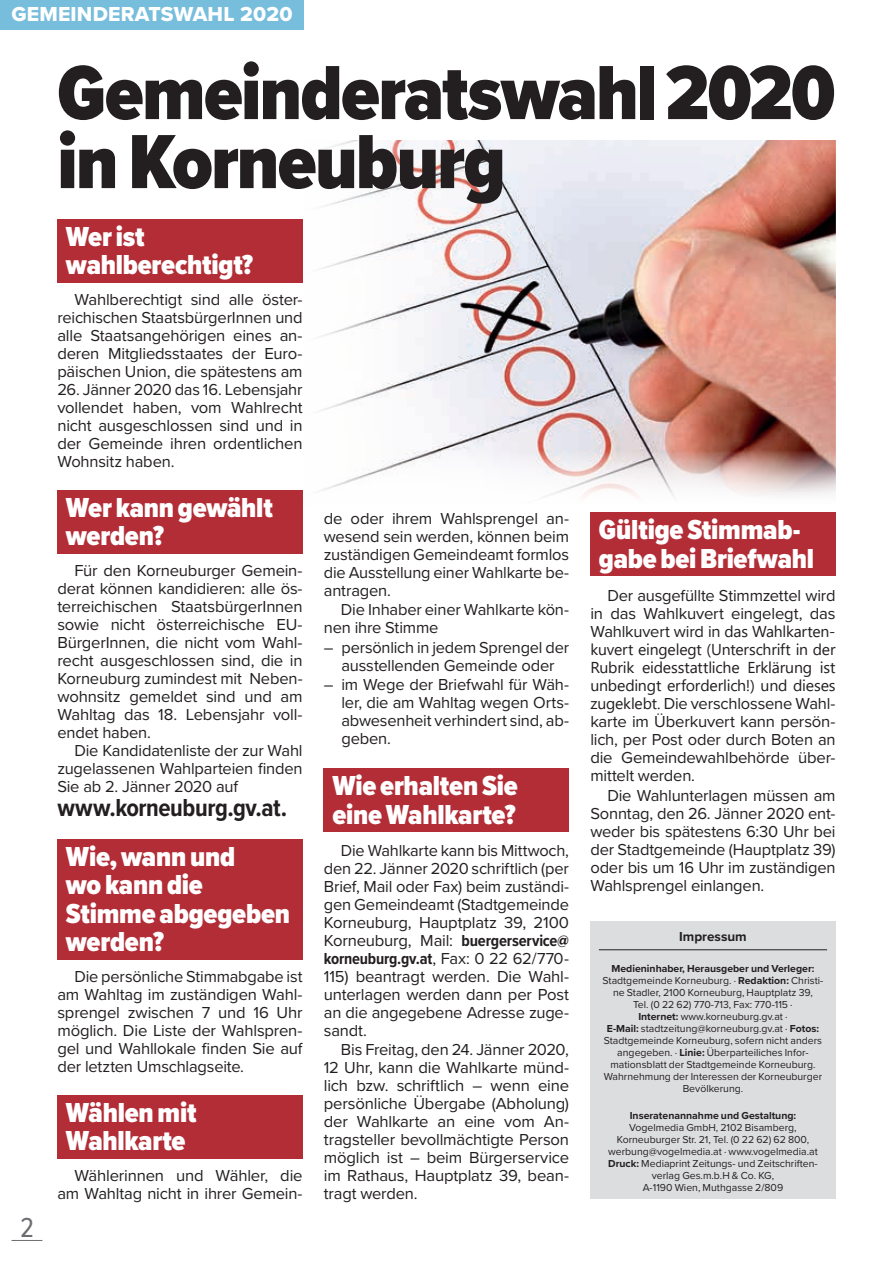
<style>
.page{position:relative;width:893px;height:1263px;background:#fff}
.page>*{position:absolute;margin:0;border:0;box-sizing:border-box;transform-origin:0 0}
.t1{font:900 79.5px/69px "Proxima Nova Cond";letter-spacing:-.02em;color:#231f20}
.t2{font:900 28.5px/28.5px "Proxima Nova Cond";letter-spacing:-.01em;color:#fff}
.t3{font:28.5px "Proxima Nova Cond";color:#6c6d70}
.t4{font:700 25.5px "Proxima Nova Cond";letter-spacing:-.015em;color:#231f20}
.t5{font:21px "Proxima Nova Extrabld";letter-spacing:.01em;color:#fff}
.t6{font:16.5px/18px "Proxima Nova";letter-spacing:-.01em;color:#231f20;text-align:justify}
.t7{font:700 16.5px "Proxima Nova Cond";letter-spacing:-.01em;color:#231f20}
.t8{font:15.75px/18px "Segoe UI";letter-spacing:-.015em;color:#231f20;text-align:justify}
.t9{font:700 13.5px "Proxima Nova";color:#231f20}
.t10{font:10.5px/12px "Proxima Nova";color:#231f20;text-align:center}
.t11{font:700 10.5px "Proxima Nova";color:#231f20}
.s1{font-family:"Proxima Nova Cond";font-weight:700}
.s2{font-family:"Proxima Nova";font-weight:400}
.s3{font-family:"Segoe UI";font-size:15.75px}
.s4{font-weight:700}
</style>
<div class="page">
<hr style="left:12px;top:1240px;width:30px;height:1px;background:#6c6d70">
<div style="left:0;top:0;width:304px;height:30px;background:#77bddc"></div>
<img style="left:320px;top:140px;width:516px;height:358px">
<div style="left:590px;top:922px;width:246px;height:277px;background:#dcdddf"></div>
<hr style="left:599px;top:949px;width:228px;height:1px;background:#231f20">
<div style="left:57px;top:219px;width:246px;height:64px;background:#b32d37"></div>
<div style="left:57px;top:490px;width:246px;height:64px;background:#b32d37"></div>
<div style="left:57px;top:839px;width:246px;height:121px;background:#b32d37"></div>
<div style="left:57px;top:1095px;width:246px;height:64px;background:#b32d37"></div>
<div style="left:324px;top:768px;width:245px;height:64px;background:#b32d37"></div>
<div style="left:590px;top:512px;width:246px;height:64px;background:#b32d37"></div>
<p class="t5" style="left:11px;top:-1px;width:283px">GEMEINDERATSWAHL 2020</p>
<h2 class="t3" style="left:20px;top:1206px;width:15px">2</h2>
<h1 class="t1" style="left:57px;top:58px;width:780px">Gemeinderatswahl 2020 in Korneuburg</h1>
<h2 class="t2" style="left:66px;top:222px;width:189px">Wer ist wahlberechtigt?</h2>
<p class="t6" style="left:57px;top:290px;width:247px;text-indent:17px">Wahlberechtigt sind alle öster&shy;reichischen StaatsbürgerInnen und alle Staatsangehörigen eines an&shy;deren Mitgliedsstaates der Euro&shy;päischen Union, die spätestens am</p>
<p class="t6" style="left:57px;top:380px;width:247px">26. Jänner 2020 das 16. Lebensjahr vollendet haben, vom Wahlrecht nicht ausgeschlossen sind und in der Gemeinde ihren ordentlichen Wohnsitz haben.</p>
<h2 class="t2" style="left:66px;top:493px;width:208px">Wer kann gewählt werden?</h2>
<p class="t6" style="left:57px;top:561px;width:247px;text-indent:17px">Für den Korneuburger Gemein&shy;derat können kandidieren: alle ös&shy;terreichischen StaatsbürgerInnen sowie nicht österreichische EU-BürgerInnen, die nicht vom Wahl&shy;recht ausgeschlossen sind, die in Korneuburg zumindest mit Neben&shy;wohnsitz gemeldet sind und am Wahltag das 18. Lebensjahr voll&shy;endet haben.</p>
<p class="t6" style="left:57px;top:741px;width:247px;text-indent:17px">Die Kandidatenliste der zur Wahl zugelassenen Wahlparteien finden Sie ab 2. Jänner 2020 auf</p>
<h3 class="t4" style="left:57px;top:789px;width:231px">www.korneuburg.gv.at.</h3>
<h2 class="t2" style="left:66px;top:842px;width:226px">Wie, wann und<br>wo kann die<br>Stimme abgegeben werden?</h2>
<p class="t6" style="left:57px;top:967px;width:247px;text-indent:17px">Die persönliche Stimmabgabe ist am Wahltag im zuständigen Wahl&shy;sprengel zwischen 7 und 16 Uhr möglich. Die Liste der Wahlspren&shy;gel und Wahllokale finden Sie auf der letzten Umschlagseite.</p>
<h2 class="t2" style="left:66px;top:1098px;width:132px">Wählen mit<br>Wahlkarte</h2>
<p class="t6" style="left:57px;top:1166px;width:247px;text-align:right">Wählerinnen und Wähler, die am Wahltag nicht in ihrer Gemein-</p>
<p class="t6" style="left:324px;top:508px;width:247px">de oder ihrem Wahlsprengel an&shy;wesend sein werden, können beim zuständigen Gemeindeamt formlos die Ausstellung einer Wahlkarte be&shy;antragen.</p>
<p class="t6" style="left:324px;top:600px;width:247px;text-indent:17px">Die Inhaber einer Wahlkarte kön&shy;nen ihre Stimme</p>
<p class="t6" style="left:324px;top:637px;width:247px;text-align:center">– persönlich in jedem Sprengel der ausstellenden Gemeinde oder</p>
<p class="t6" style="left:341px;top:675px;width:229px;text-indent:-18px">– im Wege der Briefwahl für Wäh&shy;ler, die am Wahltag wegen Orts&shy;abwesenheit verhindert sind, ab&shy;geben.</p>
<h2 class="t2" style="left:332px;top:771px;width:187px">Wie erhalten Sie eine Wahlkarte?</h2>
<p class="t6" style="left:324px;top:840px;width:247px;text-indent:17px">Die Wahlkarte kann bis Mittwoch, den 22. Jänner 2020 schriftlich (per Brief, Mail oder Fax) beim zuständi&shy;gen Gemeindeamt (Stadtgemeinde Korneuburg, Hauptplatz 39, 2100<br>Korneuburg, Mail: <span class="s1">buergerservice@</span></p>
<p class="t7" style="left:324px;top:946px;width:247px">korneuburg.gv.at<span class="s2">, Fax: 0 22 62/770-</span></p>
<p class="t6" style="left:324px;top:966px;width:247px">115) beantragt werden. Die Wahl&shy;unterlagen werden dann per Post an die angegebene Adresse zuge&shy;sandt.</p>
<p class="t6" style="left:324px;top:1040px;width:247px;text-indent:17px">Bis Freitag, den 24. Jänner 2020, 12 Uhr, kann die Wahlkarte münd&shy;lich bzw. schriftlich – wenn eine persönliche Übergabe (Abholung) der Wahlkarte an eine vom An&shy;tragsteller bevollmächtigte Person möglich ist – beim Bürgerservice im Rathaus, Hauptplatz 39, bean&shy;tragt werden.</p>
<h2 class="t2" style="left:599px;top:515px;width:217px">Gültige Stimmab&shy;gabe bei Briefwahl</h2>
<p class="t6" style="left:590px;top:586px;width:247px;text-indent:17px">Der ausgefüllte Stimmzettel wird in das Wahlkuvert eingelegt, das Wahlkuvert wird in <span class="s3">das Wahlkarten-</span></p>
<p class="t8" style="left:590px;top:639px;width:247px">kuvert eingelegt (Unterschrift in der Rubrik eidesstattliche Erklärung ist unbedingt erforderlich!) und dieses</p>
<p class="t6" style="left:590px;top:694px;width:247px"><span class="s3">zugeklebt.</span> Die verschlossene Wahl&shy;karte im Überkuvert kann persön&shy;lich, per Post oder durch Boten an die Gemeindewahlbehörde über&shy;mittelt werden.</p>
<p class="t6" style="left:590px;top:786px;width:247px;text-indent:17px">Die Wahlunterlagen müssen am Sonntag, den 26. Jänner 2020 ent&shy;weder bis spätestens 6:30 Uhr bei der Stadtgemeinde (Hauptplatz 39) oder bis um 16 Uhr im zuständigen Wahlsprengel einlangen.</p>
<p class="t9" style="left:679px;top:926px;width:69px">Impressum</p>
<p class="t10" style="left:603px;top:962px;width:222px"><span class="s4">Medieninhaber, Herausgeber und Verleger:<br></span>Stadtgemeinde Korneuburg. · <span class="s4">Redaktion:</span> Christi&shy;ne Stadler, 2100 Korneuburg, Hauptplatz 39,<br>Tel. (0 22 62) 770-713, Fax: 770-115 ·<br><span class="s4">Internet:</span> www.korneuburg.gv.at ·<br><span class="s4">E-Mail:</span> stadtzeitung@korneuburg.gv.at · <span class="s4">Fotos:<br></span>Stadtgemeinde Korneuburg, sofern nicht anders angegeben. · <span class="s4">Linie:</span> Überparteiliches Infor&shy;mationsblatt der Stadtgemeinde Korneuburg.<br>Wahrnehmung der Interessen der Korneuburger Bevölkerung.</p>
<p class="t11" style="left:630px;top:1107px;width:168px">Inseratenannahme und Gestaltung:</p>
<p class="t10" style="left:608px;top:1121px;width:211px">Vogelmedia GmbH, 2102 Bisamberg, Korneuburger Str. 21, Tel. (0 22 62) 62 800, werbung@vogelmedia.at · www.vogelmedia.at <span class="s4">Druck:</span> Mediaprint Zeitungs- und Zeitschriften&shy;verlag Ges.m.b.H &amp; Co. KG,<br>A-1190 Wien, Muthgasse 2/809</p>
</div>
